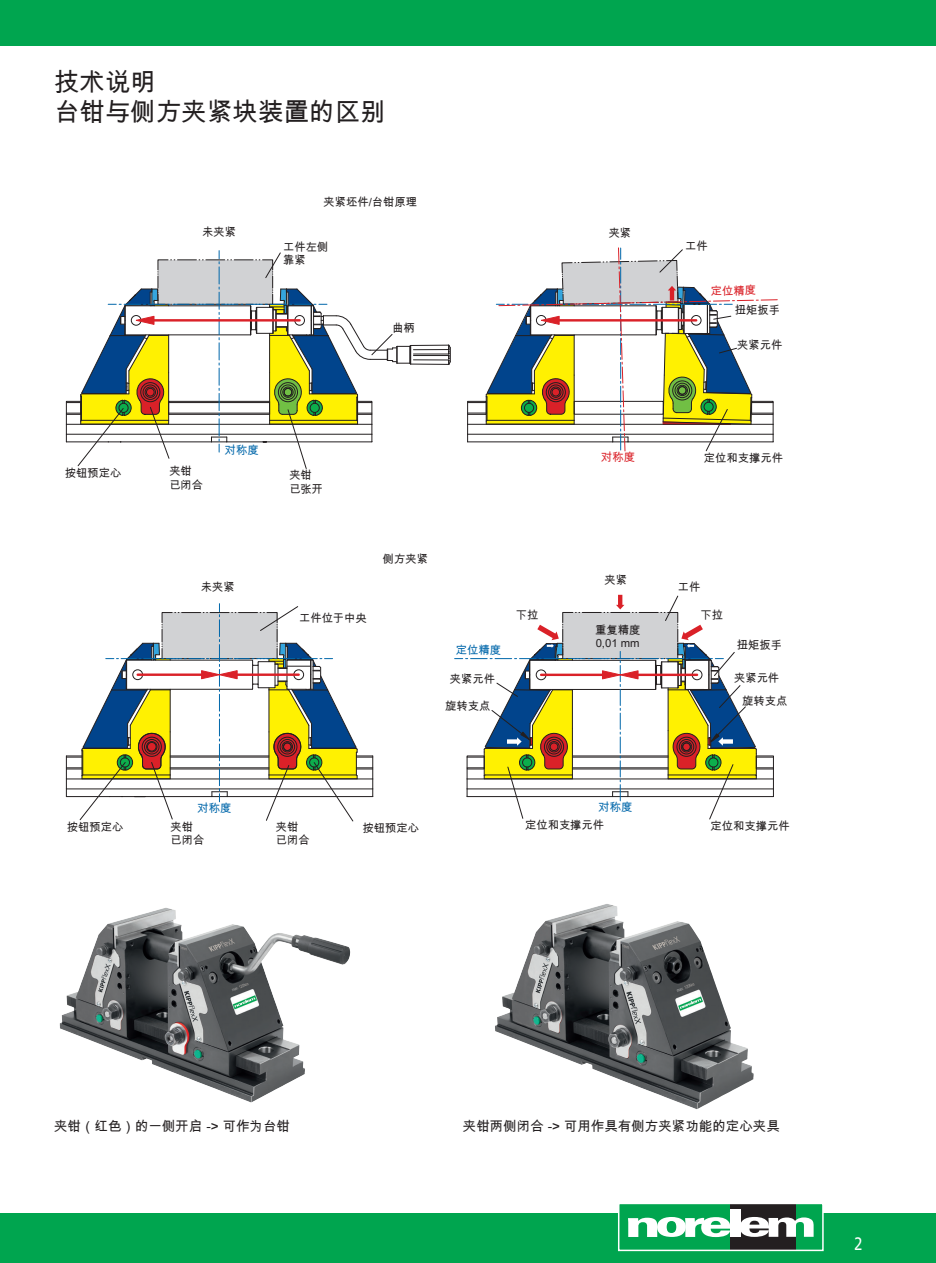
<style>
.page{position:relative;width:936px;height:1263px;background:#fff}
.page>*{position:absolute;margin:0;border:0;box-sizing:border-box;transform-origin:0 0}
.t1{font:25.5px/30.6px "Arial Unicode MS";color:#231f20}
.t2{font:18px "Frutiger Neue LTW1 G";color:#fff;scale:.81 1}
.t3{font:13.5px "Arial Unicode MS";color:#231f20}
.t4{font:11.25px/13.5px "Arial Unicode MS";color:#231f20}
.t5{font:11.25px "Arial Unicode MS";color:#0067aa}
.t6{font:11.25px "Arial Unicode MS";color:#da2128}
</style>
<div class="page">
<div style="left:0;top:0;width:935px;height:46px;background:#00a54f"></div>
<div style="left:0;top:1213px;width:935px;height:50px;background:#00a54f"></div>
<div style="left:618px;top:1203px;width:204px;height:47px;background:#00a54f"></div>
<div style="left:730px;top:1203px;width:65px;height:47px;background:#231f20"></div>
<svg style="left:628px;top:1217px;width:102px;height:20px"></svg>
<div style="left:730px;top:1209px;width:10px;height:28px;background:#fff"></div>
<svg style="left:740px;top:1217px;width:73px;height:20px"></svg>
<div style="left:618px;top:1203px;width:205px;height:48px;border:2px solid #fff"></div>
<hr style="left:410px;top:364px;width:38px;height:1px;background:#231f20">
<hr style="left:410px;top:345px;width:38px;height:1px;background:#231f20">
<hr style="left:413px;top:359px;width:36px;height:1px;background:#231f20">
<hr style="left:413px;top:349px;width:36px;height:1px;background:#231f20">
<hr style="left:413px;top:355px;width:36px;height:1px;background:#231f20">
<hr style="left:413px;top:354px;width:36px;height:1px;background:#231f20">
<svg style="left:66px;top:251px;width:345px;height:218px"></svg>
<svg style="left:447px;top:344px;width:4px;height:21px"></svg>
<svg style="left:467px;top:247px;width:311px;height:205px"></svg>
<svg style="left:66px;top:604px;width:307px;height:218px"></svg>
<svg style="left:454px;top:595px;width:320px;height:225px"></svg>
<img style="left:60px;top:908px;width:245px;height:194px">
<img style="left:495px;top:904px;width:258px;height:205px">
<h1 class="t1" style="left:54px;top:66px;width:333px">技术说明<br>台钳与侧方夹紧块装置的区别</h1>
<p class="t4" style="left:202px;top:225px;width:35px">未夹紧</p>
<p class="t4" style="left:323px;top:195px;width:95px">夹紧坯件/台钳原理</p>
<p class="t4" style="left:283px;top:240px;width:47px">工件左侧靠紧</p>
<p class="t4" style="left:392px;top:321px;width:24px">曲柄</p>
<p class="t5" style="left:225px;top:441px;width:35px">对称度</p>
<p class="t4" style="left:169px;top:464px;width:35px">夹钳已闭合</p>
<p class="t4" style="left:65px;top:466px;width:58px">按钮预定心</p>
<p class="t4" style="left:289px;top:468px;width:35px">夹钳已张开</p>
<p class="t4" style="left:383px;top:552px;width:47px">侧方夹紧</p>
<p class="t4" style="left:608px;top:226px;width:24px">夹紧</p>
<p class="t4" style="left:685px;top:239px;width:24px">工件</p>
<p class="t6" style="left:710px;top:283px;width:47px;rotate:-1deg">定位精度</p>
<p class="t4" style="left:734px;top:303px;width:47px">扭矩扳手</p>
<p class="t4" style="left:737px;top:338px;width:47px">夹紧元件</p>
<p class="t6" style="left:601px;top:449px;width:35px">对称度</p>
<p class="t4" style="left:703px;top:451px;width:81px">定位和支撑元件</p>
<p class="t4" style="left:604px;top:573px;width:24px">夹紧</p>
<p class="t4" style="left:201px;top:580px;width:35px">未夹紧</p>
<p class="t4" style="left:677px;top:580px;width:24px">工件</p>
<p class="t4" style="left:299px;top:611px;width:69px">工件位于中央</p>
<p class="t5" style="left:456px;top:642px;width:47px">定位精度</p>
<p class="t4" style="left:515px;top:608px;width:24px">下拉</p>
<p class="t4" style="left:595px;top:623px;width:47px">重复精度<br>0,01 mm</p>
<p class="t4" style="left:700px;top:608px;width:24px">下拉</p>
<p class="t4" style="left:736px;top:638px;width:47px">扭矩扳手</p>
<p class="t4" style="left:450px;top:672px;width:47px">夹紧元件</p>
<p class="t4" style="left:734px;top:671px;width:47px">夹紧元件</p>
<p class="t4" style="left:445px;top:699px;width:47px">旋转支点</p>
<p class="t5" style="left:197px;top:799px;width:35px">对称度</p>
<p class="t5" style="left:598px;top:799px;width:35px">对称度</p>
<p class="t4" style="left:742px;top:694px;width:47px">旋转支点</p>
<p class="t4" style="left:67px;top:820px;width:58px">按钮预定心</p>
<p class="t4" style="left:362px;top:821px;width:58px">按钮预定心</p>
<p class="t4" style="left:170px;top:820px;width:35px">夹钳已闭合</p>
<p class="t4" style="left:276px;top:820px;width:35px">夹钳已闭合</p>
<p class="t4" style="left:525px;top:818px;width:81px">定位和支撑元件</p>
<p class="t4" style="left:710px;top:818px;width:81px">定位和支撑元件</p>
<p class="t3" style="left:54px;top:1116px;width:237px">夹钳（红色）的一侧开启 -&gt; 可作为台钳</p>
<p class="t3" style="left:463px;top:1116px;width:318px">夹钳两侧闭合 -&gt; 可用作具有侧方夹紧功能的定心夹具</p>
<h2 class="t2" style="left:854px;top:1230px;width:12px">2</h2>
</div>
